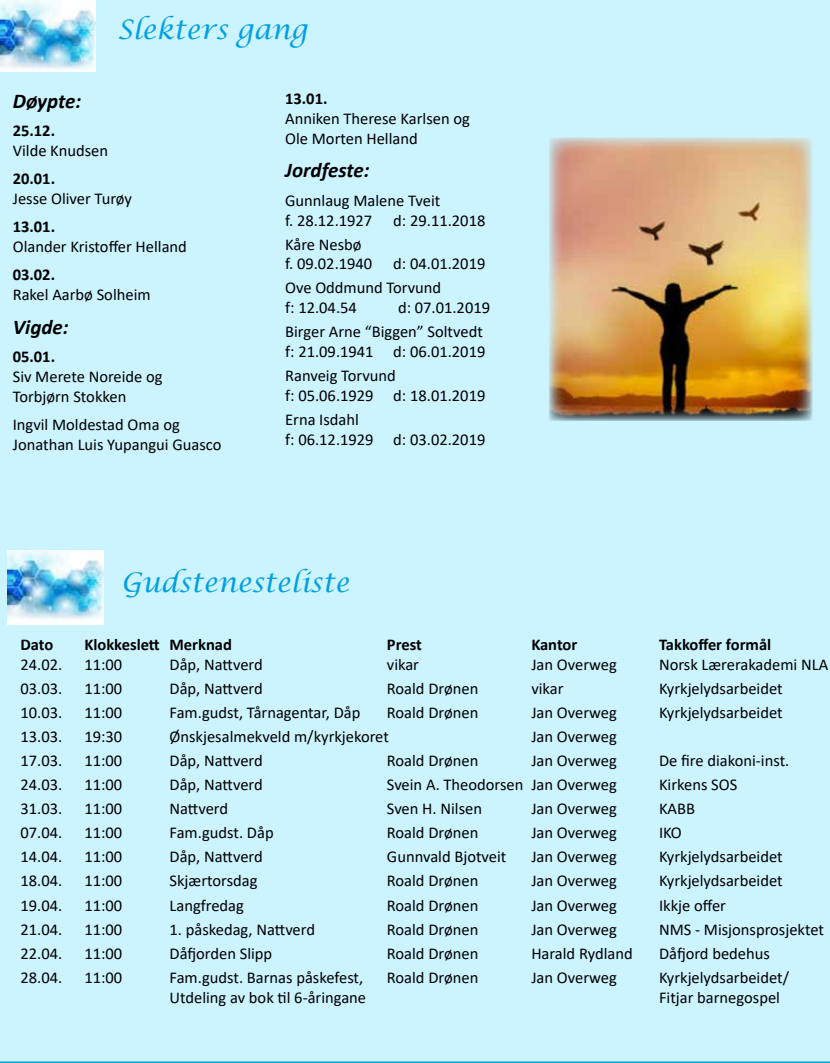
<style>
.page{position:relative;width:830px;height:1063px;background:#fff}
.page>*{position:absolute;margin:0;border:0;box-sizing:border-box;transform-origin:0 0}
.t1{font:italic 27px "Lucida Calligraphy";color:#009fe3}
.t2{font:italic 700 21px "Calibri";color:#000}
.t3{font:16.5px/19.8px "Calibri";color:#000}
.t4{font:700 16.5px "Calibri";color:#000}
</style>
<div class="page">
<div style="left:0;top:0;width:829px;height:1063px;background:#ccf4ff"></div>
<img style="left:0;top:0;width:95px;height:72px">
<img style="left:8px;top:551px;width:95px;height:73px">
<img style="left:549px;top:137px;width:262px;height:284px">
<h1 class="t1" style="left:117px;top:13px;width:192px">Slekters gang</h1>
<p class="t2" style="left:13px;top:86px;width:70px">Døypte:</p>
<p class="t4" style="left:13px;top:119px;width:44px">25.12.</p>
<p class="t3" style="left:13px;top:140px;width:97px">Vilde Knudsen</p>
<p class="t4" style="left:13px;top:167px;width:44px">20.01.</p>
<p class="t3" style="left:13px;top:188px;width:121px">Jesse Oliver Turøy</p>
<p class="t4" style="left:13px;top:215px;width:44px">13.01.</p>
<p class="t3" style="left:13px;top:236px;width:176px">Olander Kristoffer Helland</p>
<p class="t4" style="left:13px;top:263px;width:44px">03.02.</p>
<p class="t3" style="left:13px;top:284px;width:139px">Rakel Aarbø Solheim</p>
<p class="t2" style="left:13px;top:312px;width:57px">Vigde:</p>
<p class="t4" style="left:13px;top:345px;width:44px">05.01.</p>
<p class="t3" style="left:13px;top:366px;width:151px">Siv Merete Noreide og<br>Torbjørn Stokken</p>
<p class="t3" style="left:13px;top:414px;width:210px">Ingvil Moldestad Oma og<br>Jonathan Luis Yupangui Guasco</p>
<p class="t4" style="left:285px;top:87px;width:44px">13.01.</p>
<p class="t3" style="left:285px;top:108px;width:186px">Anniken Therese Karlsen og<br>Ole Morten Helland</p>
<p class="t2" style="left:285px;top:156px;width:86px">Jordfeste:</p>
<p class="t3" style="left:285px;top:190px;width:157px">Gunnlaug Malene Tveit f. 28.12.1927</p>
<p class="t3" style="left:393px;top:210px;width:94px">d: 29.11.2018</p>
<p class="t3" style="left:285px;top:234px;width:89px">Kåre Nesbø f. 09.02.1940</p>
<p class="t3" style="left:285px;top:252px;width:202px;line-height:24px;text-indent:108px">d: 04.01.2019<br>Ove Oddmund Torvund</p>
<p class="t3" style="left:285px;top:297px;width:73px">f: 12.04.54</p>
<p class="t3" style="left:285px;top:295px;width:206px;line-height:24px;text-indent:113px">d: 07.01.2019<br>Birger Arne “Biggen” Soltvedt</p>
<p class="t3" style="left:285px;top:339px;width:202px;line-height:24px">f: 21.09.1941 d: 06.01.2019<br>Ranveig Torvund</p>
<p class="t3" style="left:285px;top:383px;width:202px;line-height:24px">f: 05.06.1929 d: 18.01.2019<br>Erna Isdahl</p>
<p class="t3" style="left:285px;top:429px;width:202px">f: 06.12.1929 d: 03.02.2019</p>
<h1 class="t1" style="left:121px;top:566px;width:229px">Gudstenesteliste</h1>
<p class="t4" style="left:21px;top:633px;width:34px">Dato</p>
<p class="t4" style="left:84px;top:633px;width:149px">Klokkeslett Merknad</p>
<p class="t4" style="left:387px;top:633px;width:36px">Prest</p>
<p class="t4" style="left:531px;top:633px;width:47px">Kantor</p>
<p class="t4" style="left:658px;top:633px;width:114px">Takkoffer formål</p>
<p class="t3" style="left:21px;top:654px;width:43px">24.02.</p>
<p class="t3" style="left:84px;top:654px;width:39px">11:00</p>
<p class="t3" style="left:169px;top:654px;width:95px">Dåp, Nattverd</p>
<p class="t3" style="left:387px;top:654px;width:34px">vikar</p>
<p class="t3" style="left:531px;top:654px;width:87px">Jan Overweg</p>
<p class="t3" style="left:658px;top:654px;width:171px">Norsk Lærerakademi NLA</p>
<p class="t3" style="left:21px;top:678px;width:43px">03.03.</p>
<p class="t3" style="left:84px;top:678px;width:39px">11:00</p>
<p class="t3" style="left:169px;top:678px;width:95px">Dåp, Nattverd</p>
<p class="t3" style="left:387px;top:678px;width:93px">Roald Drønen</p>
<p class="t3" style="left:531px;top:678px;width:34px">vikar</p>
<p class="t3" style="left:658px;top:678px;width:125px">Kyrkjelydsarbeidet</p>
<p class="t3" style="left:21px;top:702px;width:43px">10.03.</p>
<p class="t3" style="left:84px;top:702px;width:39px">11:00</p>
<p class="t3" style="left:169px;top:702px;width:192px">Fam.gudst, Tårnagentar, Dåp</p>
<p class="t3" style="left:387px;top:702px;width:93px">Roald Drønen</p>
<p class="t3" style="left:531px;top:702px;width:87px">Jan Overweg</p>
<p class="t3" style="left:658px;top:702px;width:125px">Kyrkjelydsarbeidet</p>
<p class="t3" style="left:21px;top:726px;width:43px">13.03.</p>
<p class="t3" style="left:84px;top:726px;width:39px">19:30</p>
<p class="t3" style="left:169px;top:726px;width:221px">Ønskjesalmekveld m/kyrkjekoret</p>
<p class="t3" style="left:531px;top:726px;width:87px">Jan Overweg</p>
<p class="t3" style="left:21px;top:750px;width:43px">17.03.</p>
<p class="t3" style="left:84px;top:750px;width:39px">11:00</p>
<p class="t3" style="left:169px;top:750px;width:95px">Dåp, Nattverd</p>
<p class="t3" style="left:387px;top:750px;width:93px">Roald Drønen</p>
<p class="t3" style="left:531px;top:750px;width:87px">Jan Overweg</p>
<p class="t3" style="left:658px;top:750px;width:132px">De fire diakoni-inst.</p>
<p class="t3" style="left:21px;top:774px;width:43px">24.03.</p>
<p class="t3" style="left:84px;top:774px;width:39px">11:00</p>
<p class="t3" style="left:169px;top:774px;width:95px">Dåp, Nattverd</p>
<p class="t3" style="left:387px;top:774px;width:231px">Svein A. Theodorsen Jan Overweg</p>
<p class="t3" style="left:658px;top:774px;width:80px">Kirkens SOS</p>
<p class="t3" style="left:21px;top:799px;width:43px">31.03.</p>
<p class="t3" style="left:84px;top:799px;width:39px">11:00</p>
<p class="t3" style="left:169px;top:799px;width:60px">Nattverd</p>
<p class="t3" style="left:387px;top:799px;width:97px">Sven H. Nilsen</p>
<p class="t3" style="left:531px;top:799px;width:87px">Jan Overweg</p>
<p class="t3" style="left:658px;top:799px;width:38px">KABB</p>
<p class="t3" style="left:21px;top:823px;width:43px">07.04.</p>
<p class="t3" style="left:84px;top:823px;width:39px">11:00</p>
<p class="t3" style="left:169px;top:823px;width:106px">Fam.gudst. Dåp</p>
<p class="t3" style="left:387px;top:823px;width:93px">Roald Drønen</p>
<p class="t3" style="left:531px;top:823px;width:87px">Jan Overweg</p>
<p class="t3" style="left:658px;top:823px;width:24px">IKO</p>
<p class="t3" style="left:21px;top:847px;width:43px">14.04.</p>
<p class="t3" style="left:84px;top:847px;width:39px">11:00</p>
<p class="t3" style="left:169px;top:847px;width:95px">Dåp, Nattverd</p>
<p class="t3" style="left:387px;top:847px;width:121px">Gunnvald Bjotveit</p>
<p class="t3" style="left:531px;top:847px;width:87px">Jan Overweg</p>
<p class="t3" style="left:658px;top:847px;width:125px">Kyrkjelydsarbeidet</p>
<p class="t3" style="left:21px;top:871px;width:43px">18.04.</p>
<p class="t3" style="left:84px;top:871px;width:39px">11:00</p>
<p class="t3" style="left:169px;top:871px;width:89px">Skjærtorsdag</p>
<p class="t3" style="left:387px;top:871px;width:93px">Roald Drønen</p>
<p class="t3" style="left:531px;top:871px;width:87px">Jan Overweg</p>
<p class="t3" style="left:658px;top:871px;width:125px">Kyrkjelydsarbeidet</p>
<p class="t3" style="left:21px;top:895px;width:43px">19.04.</p>
<p class="t3" style="left:84px;top:895px;width:39px">11:00</p>
<p class="t3" style="left:169px;top:895px;width:76px">Langfredag</p>
<p class="t3" style="left:387px;top:895px;width:93px">Roald Drønen</p>
<p class="t3" style="left:531px;top:895px;width:87px">Jan Overweg</p>
<p class="t3" style="left:658px;top:895px;width:68px">Ikkje offer</p>
<p class="t3" style="left:21px;top:919px;width:43px">21.04.</p>
<p class="t3" style="left:84px;top:919px;width:39px">11:00</p>
<p class="t3" style="left:169px;top:919px;width:147px">1. påskedag, Nattverd</p>
<p class="t3" style="left:387px;top:919px;width:93px">Roald Drønen</p>
<p class="t3" style="left:531px;top:919px;width:87px">Jan Overweg</p>
<p class="t3" style="left:658px;top:919px;width:166px">NMS - Misjonsprosjektet</p>
<p class="t3" style="left:21px;top:943px;width:43px">22.04.</p>
<p class="t3" style="left:84px;top:943px;width:39px">11:00</p>
<p class="t3" style="left:169px;top:943px;width:104px">Dåfjorden Slipp</p>
<p class="t3" style="left:387px;top:943px;width:93px">Roald Drønen</p>
<p class="t3" style="left:531px;top:943px;width:103px">Harald Rydland</p>
<p class="t3" style="left:658px;top:943px;width:112px">Dåfjord bedehus</p>
<p class="t3" style="left:21px;top:967px;width:43px">28.04.</p>
<p class="t3" style="left:84px;top:967px;width:39px">11:00</p>
<p class="t3" style="left:169px;top:967px;width:195px">Fam.gudst. Barnas påskefest,</p>
<p class="t3" style="left:387px;top:967px;width:93px">Roald Drønen</p>
<p class="t3" style="left:531px;top:967px;width:87px">Jan Overweg</p>
<p class="t3" style="left:658px;top:967px;width:131px">Kyrkjelydsarbeidet/</p>
<p class="t3" style="left:169px;top:987px;width:198px">Utdeling av bok til 6-åringane</p>
<p class="t3" style="left:658px;top:987px;width:122px">Fitjar barnegospel</p>
</div>
